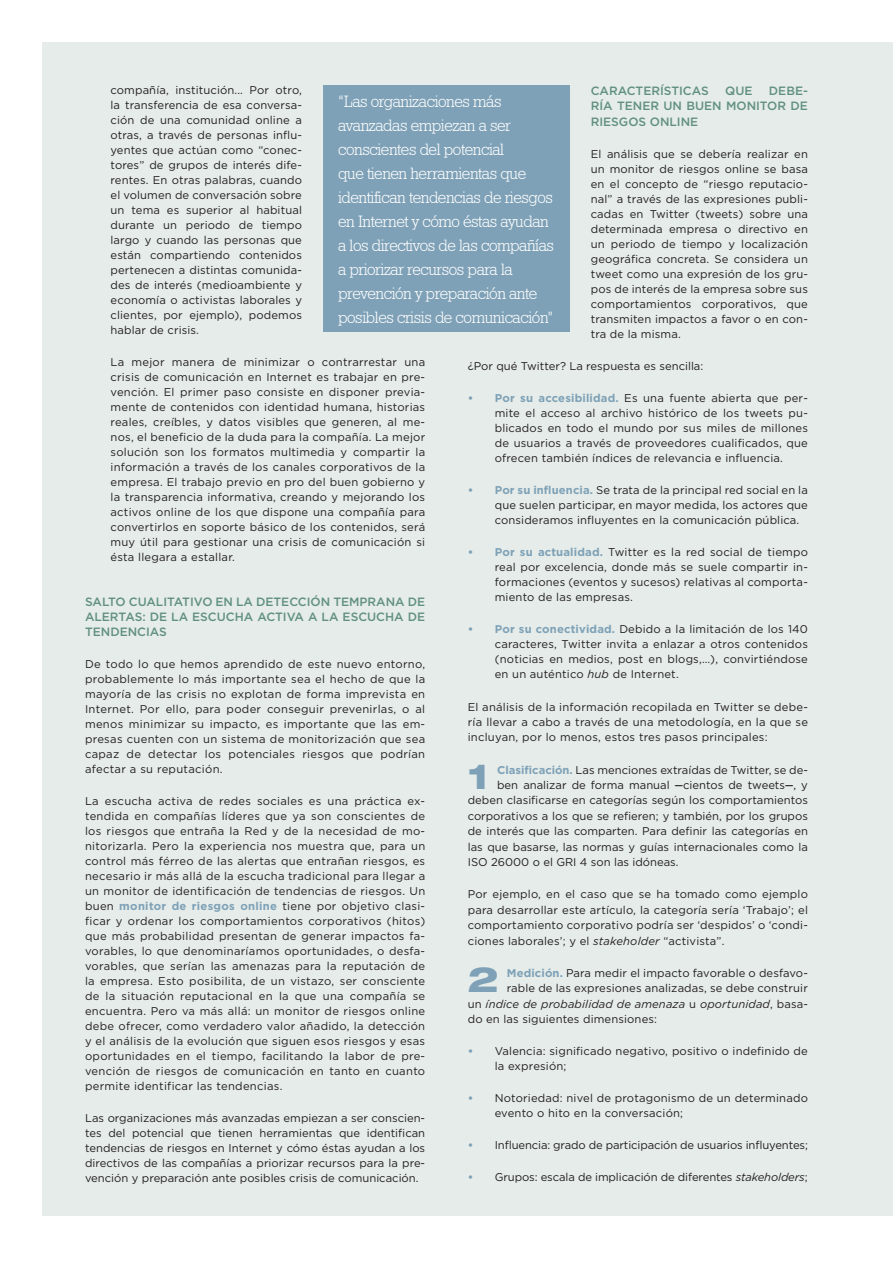
<style>
.page{position:relative;width:893px;height:1263px;background:#fff}
.page>*{position:absolute;margin:0;border:0;box-sizing:border-box;transform-origin:0 0}
.texto_corrido{font:800 expanded 34.95px "Helvetica Neue LT";color:#7ea1b7}
.t1{font:16.5px/24px "Geometric Slab 712 BT Light A";letter-spacing:-.025em;color:#fff}
.Titulo_Capitulo{font:500 12px/15px "Gotham";color:#619080;text-align:justify}
.texto_corrido-2{font:500 12px/15px "Gotham";color:#619080;text-align:right}
.texto_corrido-3{font:11.25px/15px "Gotham";letter-spacing:.01em;color:#231f20;text-align:justify}
.texto_corrido-4{font:11.25px "Gotham";letter-spacing:-.01em;color:#231f20}
.texto_corrido-5{font:italic 11.25px "Gotham";letter-spacing:.01em;color:#231f20}
.s1{font-weight:700;color:#7ea1b7}
.s2{font-style:italic}
.s3{font-family:"Trebuchet MS";font-weight:700}
.s4{font-style:normal}
</style>
<div class="page">
<div style="left:43px;top:43px;width:850px;height:1173px;background:#e5ece9"></div>
<div style="left:323px;top:85px;width:246px;height:247px;background:#7ea1b7"></div>
<p class="texto_corrido-2" style="left:591px;top:83px;width:120px">CARACTERÍSTICAS</p>
<p class="texto_corrido-2" style="left:725px;top:83px;width:29px">QUE</p>
<p class="texto_corrido-3" style="left:111px;top:82px;width:193px">compañía, institución... Por otro, la transferencia de esa conversa&shy;ción de una comunidad online a otras, a través de personas influ&shy;yentes que actúan como “conec&shy;tores” de grupos de interés dife&shy;rentes. En otras palabras, cuando el volumen de conversación sobre un tema es superior al habitual durante un periodo de tiempo largo y cuando las personas que están compartiendo contenidos pertenecen a distintas comunida&shy;des de interés (medioambiente y economía o activistas laborales y clientes, por ejemplo), podemos hablar de crisis.</p>
<p class="texto_corrido-3" style="left:111px;top:354px;width:316px">La mejor manera de minimizar o contrarrestar una crisis de comunicación en Internet es trabajar en pre&shy;vención. El primer paso consiste en disponer previa&shy;mente de contenidos con identidad humana, historias reales, creíbles, y datos visibles que generen, al me&shy;nos, el beneficio de la duda para la compañía. La mejor solución son los formatos multimedia y compartir la información a través de los canales corporativos de la empresa. El trabajo previo en pro del buen gobierno y la transparencia informativa, creando y mejorando los activos online de los que dispone una compañía para convertirlos en soporte básico de los contenidos, será muy útil para gestionar una crisis de comunicación si ésta llegara a estallar.</p>
<p class="Titulo_Capitulo" style="left:85px;top:594px;width:342px">SALTO CUALITATIVO EN LA DETECCIÓN TEMPRANA DE ALERTAS: DE LA ESCUCHA ACTIVA A LA ESCUCHA DE TENDENCIAS</p>
<p class="texto_corrido-3" style="left:85px;top:656px;width:342px">De todo lo que hemos aprendido de este nuevo entorno, probablemente lo más importante sea el hecho de que la mayoría de las crisis no explotan de forma imprevista en Internet. Por ello, para poder conseguir prevenirlas, o al menos minimizar su impacto, es importante que las em&shy;presas cuenten con un sistema de monitorización que sea capaz de detectar los potenciales riesgos que podrían afectar a su reputación.</p>
<p class="texto_corrido-3" style="left:85px;top:793px;width:342px">La escucha activa de redes sociales es una práctica ex&shy;tendida en compañías líderes que ya son conscientes de los riesgos que entraña la Red y de la necesidad de mo&shy;nitorizarla. Pero la experiencia nos muestra que, para un control más férreo de las alertas que entrañan riesgos, es necesario ir más allá de la escucha tradicional para llegar a un monitor de identificación de tendencias de riesgos. Un buen <span class="s1">monitor de riesgos online</span> tiene por objetivo clasi&shy;ficar y ordenar los comportamientos corporativos (hitos) que más probabilidad presentan de generar impactos fa&shy;vorables, lo que denominaríamos oportunidades, o desfa&shy;vorables, que serían las amenazas para la reputación de la empresa. Esto posibilita, de un vistazo, ser consciente de la situación reputacional en la que una compañía se encuentra. Pero va más allá: un monitor de riesgos online debe ofrecer, como verdadero valor añadido, la detección y el análisis de la evolución que siguen esos riesgos y esas oportunidades en el tiempo, facilitando la labor de pre&shy;vención de riesgos de comunicación en tanto en cuanto permite identificar las tendencias.</p>
<p class="texto_corrido-3" style="left:85px;top:1110px;width:342px">Las organizaciones más avanzadas empiezan a ser conscien&shy;tes del potencial que tienen herramientas que identifican tendencias de riesgos en Internet y cómo éstas ayudan a los directivos de las compañías a priorizar recursos para la pre&shy;vención y preparación ante posibles crisis de comunicación.</p>
<p class="texto_corrido-2" style="left:591px;top:83px;width:219px">DEBE-<br>RÍA TENER UN BUEN MONITOR DE</p>
<p class="texto_corrido-2" style="left:591px;top:114px;width:109px">RIESGOS ONLINE</p>
<p class="texto_corrido-3" style="left:591px;top:146px;width:219px">El análisis que se debería realizar en un monitor de riesgos online se basa en el concepto de “riesgo reputacio&shy;nal” a través de las expresiones publi&shy;cadas en Twitter (tweets) sobre una determinada empresa o directivo en un periodo de tiempo y localización geográfica concreta. Se considera un tweet como una expresión de los gru&shy;pos de interés de la empresa sobre sus comportamientos corporativos, que transmiten impactos a favor o en con&shy;tra de la misma.</p>
<p class="texto_corrido-3" style="left:468px;top:358px;width:237px">¿Por qué Twitter? La respuesta es sencilla:</p>
<p class="texto_corrido-3" style="left:495px;top:390px;width:315px;text-indent:-27px"><span class="s1">• Por su accesibilidad.</span> Es una fuente abierta que per&shy;mite el acceso al archivo histórico de los tweets pu&shy;blicados en todo el mundo por sus miles de millones de usuarios a través de proveedores cualificados, que ofrecen también índices de relevancia e influencia.</p>
<p class="texto_corrido-3" style="left:495px;top:482px;width:315px;text-indent:-27px"><span class="s1">• Por su influencia.</span> Se trata de la principal red social en la que suelen participar, en mayor medida, los actores que consideramos influyentes en la comunicación pública.</p>
<p class="texto_corrido-3" style="left:495px;top:544px;width:315px;text-indent:-27px"><span class="s1">• Por su actualidad.</span> Twitter es la red social de tiempo real por excelencia, donde más se suele compartir in&shy;formaciones (eventos y sucesos) relativas al comporta&shy;miento de las empresas.</p>
<p class="texto_corrido-3" style="left:495px;top:621px;width:315px;text-indent:-27px"><span class="s1">• Por su conectividad.</span> Debido a la limitación de los 140 caracteres, Twitter invita a enlazar a otros contenidos (noticias en medios, post en blogs,…), convirtiéndose en un auténtico <span class="s2">hub</span> de Internet.</p>
<p class="texto_corrido-3" style="left:468px;top:699px;width:342px">El análisis de la información recopilada en Twitter se debe&shy;ría llevar a cabo a través de una metodología, en la que se incluyan, por lo menos, estos tres pasos principales:</p>
<p class="texto_corrido" style="left:468px;top:754px;width:23px">1</p>
<p class="texto_corrido-3" style="left:497px;top:762px;width:312px"><span class="s1">Clasificación.</span> Las menciones extraídas de Twitter, se de-</p>
<p class="t1" style="left:338px;top:89px;width:217px">“Las organizaciones más avanzadas empiezan a ser conscientes del potencial<br>que tienen herramientas que identifican tendencias de riesgos en Internet y cómo éstas ayudan a los directivos de las compañías a priorizar recursos para la prevención y preparación ante posibles crisis de comunicación”</p>
<p class="texto_corrido-3" style="left:497px;top:777px;width:312px">ben analizar de forma manual <span class="s3">—</span>cientos de tweets<span class="s3">—</span>, y</p>
<p class="texto_corrido-3" style="left:468px;top:793px;width:342px">deben clasificarse en categorías según los comportamientos</p>
<p class="texto_corrido-3" style="left:468px;top:808px;width:342px">corporativos a los que se refieren; y también, por los grupos</p>
<p class="texto_corrido-3" style="left:468px;top:823px;width:342px">de interés que las comparten. Para definir las categorías en</p>
<p class="texto_corrido-3" style="left:468px;top:839px;width:342px">las que basarse, las normas y guías internacionales como la</p>
<p class="texto_corrido-3" style="left:468px;top:854px;width:212px">ISO 26000 o el GRI 4 son las idóneas.</p>
<p class="texto_corrido-3" style="left:468px;top:886px;width:342px">Por ejemplo, en el caso que se ha tomado como ejemplo para desarrollar este artículo, la categoría sería ‘Trabajo’; el comportamiento corporativo podría ser ‘despidos’ o ‘condi&shy;ciones laborales’; y el <span class="s2">stakeholder</span> “activista”.</p>
<p class="texto_corrido" style="left:468px;top:957px;width:33px">2</p>
<p class="texto_corrido-3" style="left:507px;top:965px;width:303px"><span class="s1">Medición.</span> Para medir el impacto favorable o desfavo-</p>
<p class="texto_corrido-3" style="left:507px;top:980px;width:303px">rable de las expresiones analizadas, se debe construir</p>
<p class="texto_corrido-5" style="left:468px;top:996px;width:342px"><span class="s4">un</span> índice de probabilidad de amenaza <span class="s4">u</span> oportunidad<span class="s4">, basa-</span></p>
<p class="texto_corrido-3" style="left:468px;top:1011px;width:191px">do en las siguientes dimensiones:</p>
<p class="texto_corrido-3" style="left:495px;top:1043px;width:315px;text-indent:-27px"><span class="s1">•</span> Valencia: significado negativo, positivo o indefinido de la expresión;</p>
<p class="texto_corrido-3" style="left:495px;top:1090px;width:315px;text-indent:-27px"><span class="s1">•</span> Notoriedad: nivel de protagonismo de un determinado evento o hito en la conversación;</p>
<p class="texto_corrido-4" style="left:468px;top:1138px;width:342px"><span class="s1">•</span> Influencia: grado de participación de usuarios influyentes;</p>
<p class="texto_corrido-4" style="left:468px;top:1170px;width:341px"><span class="s1">•</span> Grupos: escala de implicación de diferentes <span class="s2">stakeholders</span>;</p>
</div>
